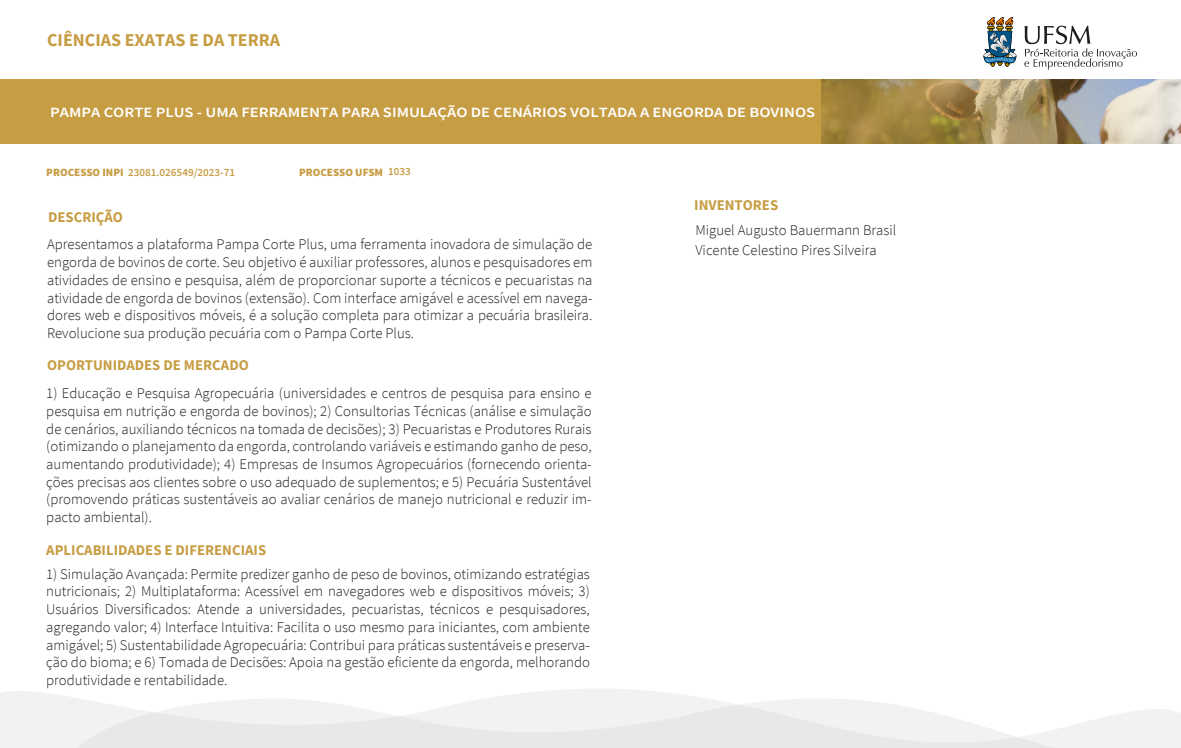
<style>
.page{position:relative;width:1181px;height:748px;background:#fff}
.page>*{position:absolute;margin:0;border:0;box-sizing:border-box;transform-origin:0 0}
.t1{font:700 18px "Source Sans Pro";color:#c79d43}
.t2{font:300 14.76px/17.7px "Source Sans Pro";color:#1d1e1c;text-align:justify}
.t3{font:700 14.76px "Source Sans Pro";color:#c79d43}
.t4{font:600 14.12px "Source Sans Pro";color:#fff;scale:1.17 1}
.t5{font:600 11.08px "Source Sans Pro";color:#c79d43}
.t6{font:900 11.08px "Source Sans Pro";color:#c79d43}
.s1{font-weight:900}
.s2{font-weight:600}
</style>
<div class="page">
<svg style="left:983px;top:17px;width:33px;height:50px"></svg>
<svg style="left:1024px;top:26px;width:112px;height:44px"></svg>
<svg style="left:0;top:689px;width:700px;height:58px;fill:#f2f2f2"></svg>
<svg style="left:65px;top:698px;width:1115px;height:49px;fill:#f2f2f2"></svg>
<svg style="left:0;top:79px;width:1180px;height:65px;background:#bf9c51"></svg>
<p class="t1" style="left:47px;top:28px;width:234px">CIÊNCIAS EXATAS E DA TERRA</p>
<p class="t4" style="left:50px;top:102px;width:655px">PAMPA CORTE PLUS - UMA FERRAMENTA PARA SIMULAÇÃO DE CENÁRIOS VOLTADA A ENGORDA DE BOVINOS</p>
<p class="t5" style="left:46px;top:165px;width:190px"><span class="s1">PROCESSO INPI</span> 23081.026549/2023-71</p>
<p class="t6" style="left:299px;top:164px;width:113px">PROCESSO UFSM <span class="s2">1033</span></p>
<p class="t3" style="left:48px;top:207px;width:76px">DESCRIÇÃO</p>
<p class="t2" style="left:47px;top:236px;width:546px">Apresentamos a plataforma Pampa Corte Plus, uma ferramenta inovadora de simulação de engorda de bovinos de corte. Seu objetivo é auxiliar professores, alunos e pesquisadores em atividades de ensino e pesquisa, além de proporcionar suporte a técnicos e pecuaristas na atividade de engorda de bovinos (extensão). Com interface amigável e acessível em navega&shy;dores web e dispositivos móveis, é a solução completa para otimizar a pecuária brasileira.<br>Revolucione sua produção pecuária com o Pampa Corte Plus.</p>
<p class="t3" style="left:47px;top:355px;width:203px">OPORTUNIDADES DE MERCADO</p>
<p class="t2" style="left:46px;top:384px;width:546px">1) Educação e Pesquisa Agropecuária (universidades e centros de pesquisa para ensino e pesquisa em nutrição e engorda de bovinos); 2) Consultorias Técnicas (análise e simulação de cenários, auxiliando técnicos na tomada de decisões); 3) Pecuaristas e Produtores Rurais (otimizando o planejamento da engorda, controlando variáveis e estimando ganho de peso, aumentando produtividade); 4) Empresas de Insumos Agropecuários (fornecendo orienta&shy;ções precisas aos clientes sobre o uso adequado de suplementos; e 5) Pecuária Sustentável (promovendo práticas sustentáveis ao avaliar cenários de manejo nutricional e reduzir im&shy;pacto ambiental).</p>
<p class="t3" style="left:46px;top:539px;width:221px">APLICABILIDADES E DIFERENCIAIS</p>
<p class="t2" style="left:46px;top:564px;width:545px">1) Simulação Avançada: Permite predizer ganho de peso de bovinos, otimizando estratégias nutricionais; 2) Multiplataforma: Acessível em navegadores web e dispositivos móveis; 3)<br>Usuários Diversificados: Atende a universidades, pecuaristas, técnicos e pesquisadores, agregando valor; 4) Interface Intuitiva: Facilita o uso mesmo para iniciantes, com ambiente amigável; 5) Sustentabilidade Agropecuária: Contribui para práticas sustentáveis e preserva&shy;ção do bioma; e 6) Tomada de Decisões: Apoia na gestão eficiente da engorda, melhorando produtividade e rentabilidade.</p>
<p class="t3" style="left:694px;top:195px;width:85px">INVENTORES</p>
<p class="t2" style="left:695px;top:221px;width:202px;line-height:19.4px">Miguel Augusto Bauermann Brasil<br>Vicente Celestino Pires Silveira</p>
</div>
